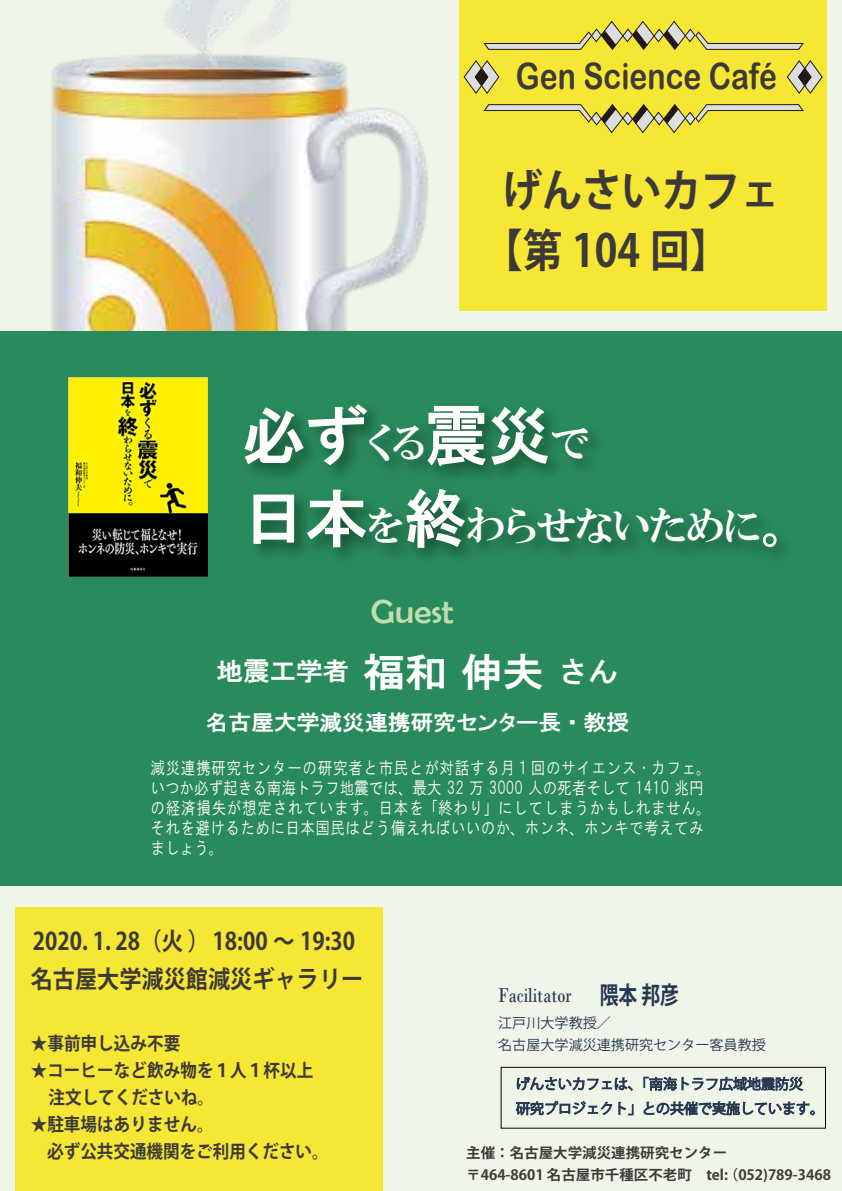
<style>
.page{position:relative;width:842px;height:1191px;background:#f0f5e9}
.page>*{position:absolute;margin:0;border:0;box-sizing:border-box;transform-origin:0 0}
.t1{font:63px "HGS Gothic E";color:#fff}
.t2{font:700 45px/60px "Koz Go Pro";color:#3d3939;scale:.88 1}
.t3{font:40px "HGP Mincho E";color:#fff}
.t4{font:36.4px "Arial Rounded MT Bold";color:#3e3a39;scale:.83 1}
.t5{font:33.3px "Berlin Sans FB";color:#bfdeae;scale:1.06 1}
.t6{font:25px "HGS Gothic E";color:#fff;scale:1.06 1}
.t7{font:700 24.2px "Koz Go Pro";color:#3d3939;scale:.89 1}
.t8{font:700 24.2px "Koz Go Pro";color:#3d3939;scale:.91 1}
.t9{font:21.4px "HGP Gothic E";color:#fff;scale:1.06 1}
.t10{font:21.2px "Bodoni";color:#263752;scale:.77 1}
.t11{font:700 18.2px/27px "Koz Go Pro";color:#3d3939;scale:.91 1}
.t12{font:17.4px/20px "HGS Gothic M";letter-spacing:.03em;color:#fff;scale:.83 1}
.t13{font:700 14.1px/22px "Koz Go Pro";color:#3e3a39}
.t14{font:14px/21.5px "Koz Go Pro";color:#263752}
.t15{font:14px "Koz Go Pro";color:#283953}
.s1{font-family:"HGP Mincho E";font-size:40px}
.s2{font-family:"HGS Gothic E";font-size:63px}
.s3{font-size:50px}
.s4{font-size:39.3px}
.s5{font-size:28.6px}
.s6{font-family:"Koz Go Pro";font-size:18.2px}
.s7{font-family:"Koz Go Pr 6 N";font-weight:700;font-size:24.2px}
</style>
<div class="page">
<div style="left:459px;top:0;width:368px;height:310px;background:#f5e734"></div>
<div style="left:15px;top:907px;width:367px;height:284px;background:#f5e734"></div>
<img style="left:0;top:0;width:509px;height:332px">
<div style="left:0;top:332px;width:842px;height:554px;background:#298b5c"></div>
<svg style="left:516px;top:1076px;width:117px;height:15px"></svg>
<svg style="left:515px;top:1100px;width:119px;height:16px"></svg>
<svg style="left:643px;top:1076px;width:172px;height:40px"></svg>
<div style="left:501px;top:1066px;width:325px;height:62px;border:1px solid #0b0001"></div>
<svg style="left:482px;top:20px;width:322px;height:31px"></svg>
<svg style="left:482px;top:103px;width:322px;height:31px"></svg>
<svg style="left:463px;top:59px;width:37px;height:36px"></svg>
<svg style="left:787px;top:60px;width:36px;height:34px"></svg>
<img style="left:68px;top:378px;width:139px;height:198px">
<h3 class="t4" style="left:516px;top:54px;width:316px">Gen Science Café</h3>
<h2 class="t2" style="left:483px;top:163px;width:339px;text-indent:20px">げんさいカフェ【第 104 回】</h2>
<h1 class="t1" style="left:242px;top:404px;width:348px">必ず<span class="s1">くる</span>震災<span class="s1">で</span></h1>
<h3 class="t3" style="left:242px;top:505px;width:553px"><span class="s2">日本</span>を<span class="s2">終</span>わらせないために<span class="s3">。</span></h3>
<h3 class="t5" style="left:371px;top:593px;width:80px">Guest</h3>
<h3 class="t6" style="left:217px;top:659px;width:381px">地震工学者 <span class="s4">福和 伸夫</span> <span class="s5">さん</span></h3>
<p class="t9" style="left:206px;top:711px;width:401px">名古屋大学減災連携研究センター長・教授</p>
<p class="t12" style="left:150px;top:758px;width:677px">減災連携研究センターの研究者と市民とが対話する月１回のサイエンス・カフェ。いつか必ず起きる南海トラフ地震では、最大 32 万 3000 人の死者そして 1410 兆円の経済損失が想定されています。日本を「終わり」にしてしまうかもしれません。それを避けるために日本国民はどう備えればいいのか、ホンネ、ホンキで考えてみましょう。</p>
<h3 class="t7" style="left:33px;top:925px;width:363px">2020. 1. 28（火 ） 18:00 ～ 19:30</h3>
<h3 class="t8" style="left:31px;top:963px;width:367px">名古屋大学減災館減災ギャラリー</h3>
<p class="t11" style="left:31px;top:1031px;width:166px">★事前申し込み不要</p>
<p class="t11" style="left:49px;top:1058px;width:292px;text-indent:-18px">★コーヒーなど飲み物を１人１杯以上注文してくださいね。</p>
<p class="t11" style="left:31px;top:1112px;width:329px">★駐車場はありません。<br>　必ず公共交通機関をご利用ください。</p>
<p class="t10" style="left:498px;top:982px;width:236px">Facilitator<span class="s6">　　</span><span class="s7">隈本 邦彦</span></p>
<p class="t14" style="left:498px;top:1012px;width:269px">江戸川大学教授／<br>名古屋大学減災連携研究センター客員教授</p>
<p class="t15" style="left:516px;top:1099px;width:309px">研究プロジェクト」との共催で実施しています。</p>
<p class="t13" style="left:466px;top:1143px;width:366px">主催：名古屋大学減災連携研究センター<br>〒464-8601 名古屋市千種区不老町　tel: （052)789-3468</p>
</div>
